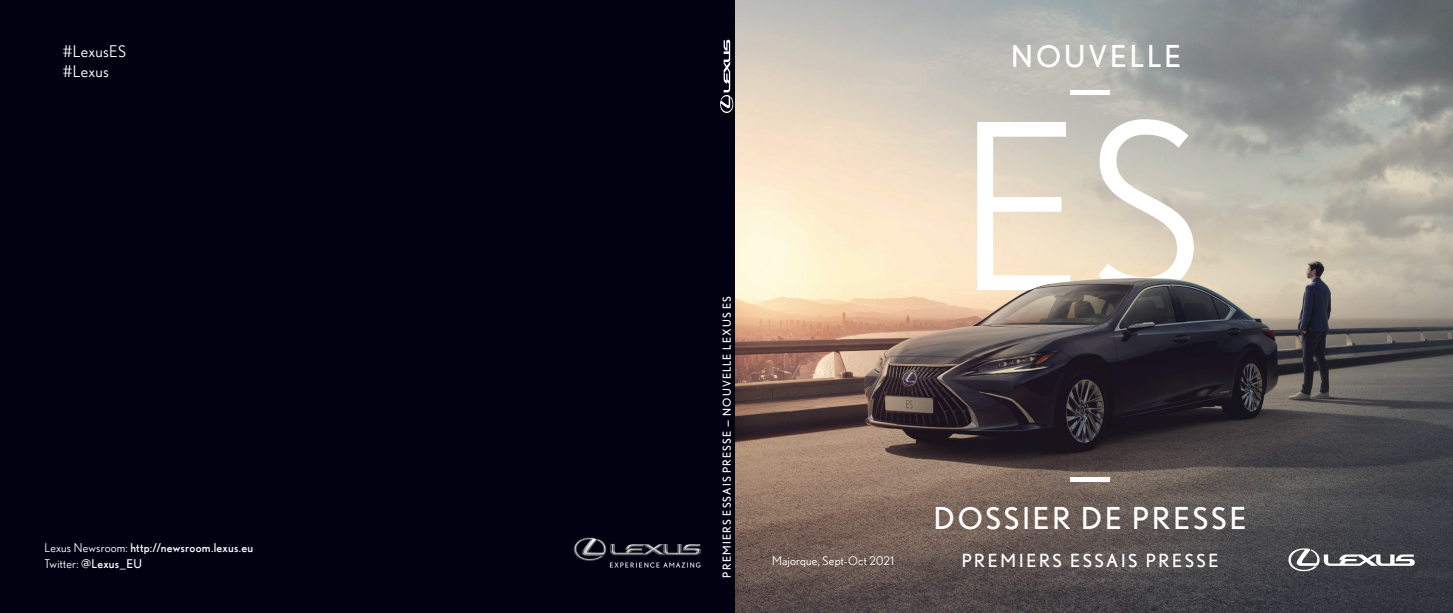
<style>
.page{position:relative;width:1453px;height:613px;background:#fff}
.page>*{position:absolute;margin:0;border:0;box-sizing:border-box;transform-origin:0 0}
.t1{font:230px "Nobel";color:#fff}
.t2{font:30px "Nobel";letter-spacing:.1em;color:#fff}
.t3{font:18px "Nobel";letter-spacing:.145em;color:#fff}
.t4{font:16px "Nobel";letter-spacing:.02em;color:#fff}
.TEXT{font:12px "Nobel";letter-spacing:.02em;color:#fff}
.TEXT-2{font:12px "Nobel";letter-spacing:.015em;color:#fff}
.SPINE{font:11px "Nobel";letter-spacing:.1em;color:#fff}
.s1{font-style:inherit}
</style>
<div class="page">
<div style="left:0;top:0;width:736px;height:612px;background:#010111"></div>
<img style="left:573px;top:537px;width:129px;height:31px">
<img style="left:736px;top:0;width:717px;height:612px">
<hr style="left:1070px;top:477px;width:40px;height:4px;background:#fff">
<hr style="left:1070px;top:90px;width:39px;height:4px;background:#fff">
<svg style="left:1288px;top:548px;width:128px;height:23px"></svg>
<svg style="left:720px;top:39px;width:13px;height:74px"></svg>
<h6 class="t4" style="left:63px;top:42px;width:65px">#LexusES</h6>
<h6 class="t4" style="left:63px;top:62px;width:48px">#Lexus</h6>
<p class="SPINE" style="left:720px;top:577px;width:283px;rotate:-90deg">PREMIERS ESSAIS PRESSE — NOUVELLE LEXUS ES</p>
<p class="TEXT" style="left:45px;top:541px;width:210px"><span class="s1">Lexus Newsroom:</span> http://newsroom.lexus.eu</p>
<p class="TEXT" style="left:45px;top:557px;width:99px"><span class="s1">Twitter:</span> @Lexus_EU</p>
<p class="TEXT-2" style="left:772px;top:553px;width:124px">Majorque, Sept-Oct 2021</p>
<h1 class="t2" style="left:1011px;top:38px;width:171px">NOUVELLE</h1>
<p class="t1" style="left:959px;top:76px;width:245px">ES</p>
<h1 class="t2" style="left:934px;top:501px;width:314px">DOSSIER DE PRESSE</h1>
<h2 class="t3" style="left:962px;top:549px;width:258px">PREMIERS ESSAIS PRESSE</h2>
</div>
